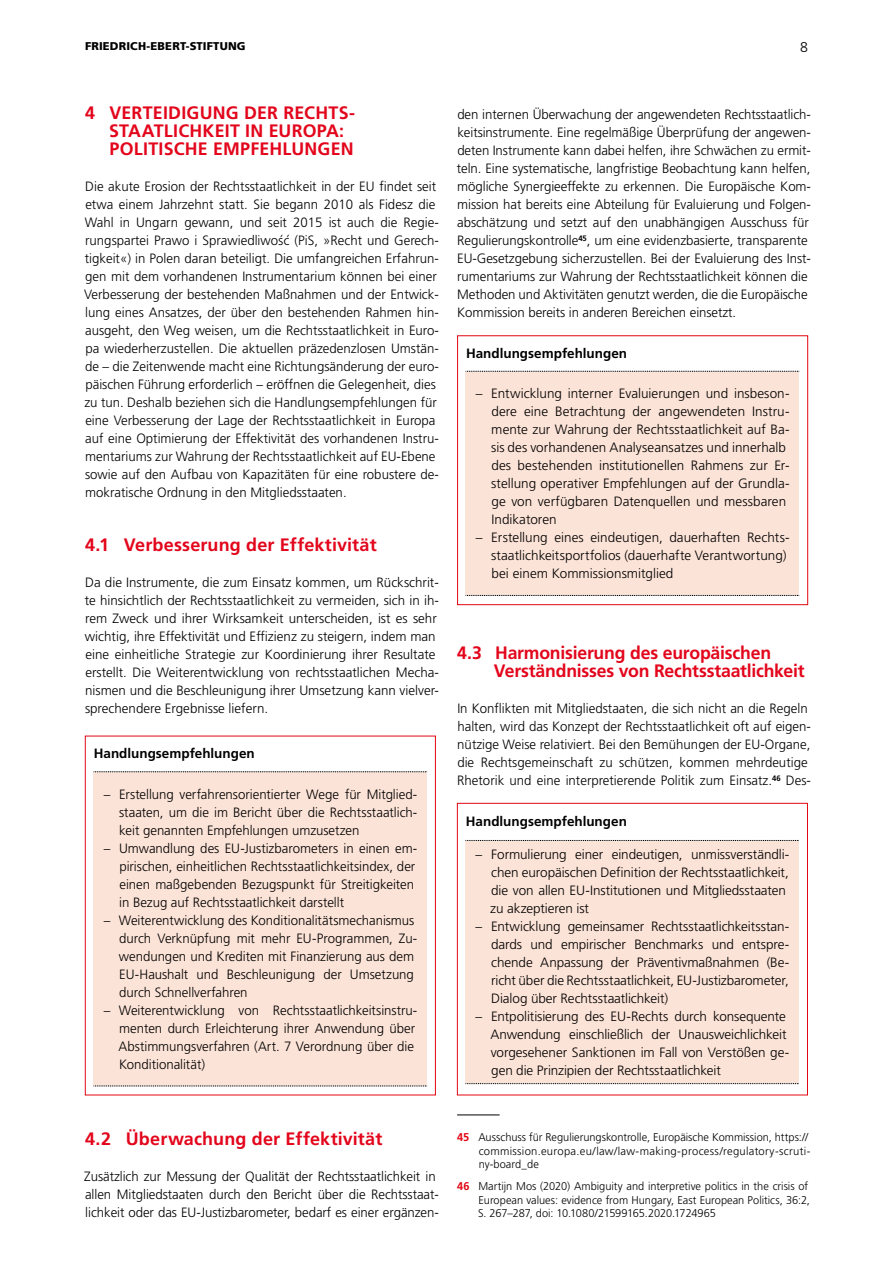
<style>
.page{position:relative;width:893px;height:1263px;background:#fff}
.page>*{position:absolute;margin:0;border:0;box-sizing:border-box;transform-origin:0 0}
.t1{font:700 18px/18px "Frutiger LT Std";letter-spacing:.005em;color:#e3051b}
.t2{font:300 14.1px "Frutiger LT Std";color:#000}
.t3{font:300 13.5px/18px "Frutiger LT Std";color:#000}
.t4{font:700 13.5px "Frutiger LT Std";color:#000}
.t5{font:300 11.25px/13.5px "Frutiger LT Std";color:#000}
.t6{font:900 11.25px "Frutiger LT Std";letter-spacing:.01em;color:#000}
.s1{font-family:"Frutiger Neue LTW1 G"}
.s2{font-weight:700;color:#e30613}
</style>
<div class="page">
<hr style="left:457px;top:1114px;width:43px;height:1px;background:#000">
<div style="left:85px;top:736px;width:351px;height:359px;border:1px solid #e30613"></div>
<div style="left:94px;top:772px;width:333px;height:314px;background:#fce3d7"></div>
<svg style="left:94px;top:771px;width:334px;height:1px"></svg>
<svg style="left:94px;top:1086px;width:334px;height:1px"></svg>
<div style="left:457px;top:335px;width:351px;height:270px;border:1px solid #e30613"></div>
<div style="left:466px;top:371px;width:333px;height:224px;background:#fce3d7"></div>
<svg style="left:466px;top:371px;width:334px;height:1px"></svg>
<svg style="left:466px;top:595px;width:334px;height:1px"></svg>
<div style="left:457px;top:803px;width:351px;height:292px;border:1px solid #e30613"></div>
<div style="left:465px;top:840px;width:334px;height:243px;background:#fce3d7"></div>
<svg style="left:465px;top:840px;width:334px;height:1px"></svg>
<svg style="left:465px;top:1083px;width:334px;height:1px"></svg>
<p class="t6" style="left:85px;top:40px;width:162px">FRIEDRICH-EBERT-STIFTUNG</p>
<p class="t2" style="left:800px;top:40px;width:9px">8</p>
<h1 class="t1" style="left:109px;top:104px;width:248px;text-indent:-24px">4 VERTEIDIGUNG DER RECHTS-<br>STAATLICHKEIT IN EUROPA:<br>POLITISCHE EMPFEHLUNGEN</h1>
<p class="t3" style="left:84px;top:178px;width:356px">Die akute Erosion der Rechtsstaatlichkeit in der EU findet seit etwa einem Jahrzehnt statt. Sie begann 2010 als Fidesz die Wahl in Ungarn gewann, und seit 2015 ist auch die Regie&shy;rungspartei Prawo i Sprawiedliwo<span class="s1">ść</span> (PiS, »Recht und Gerech&shy;tigkeit«) in Polen daran beteiligt. Die umfangreichen Erfahrun&shy;gen mit dem vorhandenen Instrumentarium können bei einer Verbesserung der bestehenden Maßnahmen und der Entwick&shy;lung eines Ansatzes, der über den bestehenden Rahmen hin&shy;ausgeht, den Weg weisen, um die Rechtsstaatlichkeit in Euro&shy;pa wiederherzustellen. Die aktuellen präzedenzlosen Umstän&shy;de – die Zeitenwende macht eine Richtungsänderung der euro&shy;päischen Führung erforderlich – eröffnen die Gelegenheit, dies zu tun. Deshalb beziehen sich die Handlungsempfehlungen für eine Verbesserung der Lage der Rechtsstaatlichkeit in Europa auf eine Optimierung der Effektivität des vorhandenen Instru&shy;mentariums zur Wahrung der Rechtsstaatlichkeit auf EU-Ebene sowie auf den Aufbau von Kapazitäten für eine robustere de&shy;mokratische Ordnung in den Mitgliedsstaaten.</p>
<h1 class="t1" style="left:85px;top:536px;width:293px">4.1 Verbesserung der Effektivität</h1>
<p class="t3" style="left:85px;top:574px;width:356px">Da die Instrumente, die zum Einsatz kommen, um Rückschrit&shy;te hinsichtlich der Rechtsstaatlichkeit zu vermeiden, sich in ih&shy;rem Zweck und ihrer Wirksamkeit unterscheiden, ist es sehr wichtig, ihre Effektivität und Effizienz zu steigern, indem man eine einheitliche Strategie zur Koordinierung ihrer Resultate erstellt. Die Weiterentwicklung von rechtsstaatlichen Mecha&shy;nismen und die Beschleunigung ihrer Umsetzung kann vielver&shy;sprechendere Ergebnisse liefern.</p>
<p class="t4" style="left:94px;top:745px;width:163px">Handlungsempfehlungen</p>
<p class="t3" style="left:119px;top:785px;width:300px;text-align:justify;text-indent:-15px">– Erstellung verfahrensorientierter Wege für Mitglied&shy;staaten, um die im Bericht über die Rechtsstaatlich&shy;keit genannten Empfehlungen umzusetzen</p>
<p class="t3" style="left:119px;top:839px;width:300px;text-indent:-16px">– Umwandlung des EU-Justizbarometers in einen em&shy;pirischen, einheitlichen Rechtsstaatlichkeitsindex, der einen maßgebenden Bezugspunkt für Streitigkeiten in Bezug auf Rechtsstaatlichkeit darstellt</p>
<p class="t3" style="left:119px;top:911px;width:300px;text-indent:-15px">– Weiterentwicklung des Konditionalitätsmechanismus durch Verknüpfung mit mehr EU-Programmen, Zu&shy;wendungen und Krediten mit Finanzierung aus dem EU-Haushalt und Beschleunigung der Umsetzung durch Schnellverfahren</p>
<p class="t3" style="left:119px;top:1001px;width:300px;text-indent:-15px">– Weiterentwicklung von Rechtsstaatlichkeitsinstru&shy;menten durch Erleichterung ihrer Anwendung über Abstimmungsverfahren (Art. 7 Verordnung über die Konditionalität)</p>
<p class="t3" style="left:457px;top:106px;width:356px">den internen Überwachung der angewendeten Rechtsstaatlich&shy;keitsinstrumente. Eine regelmäßige Überprüfung der angewen&shy;deten Instrumente kann dabei helfen, ihre Schwächen zu ermit&shy;teln. Eine systematische, langfristige Beobachtung kann helfen, mögliche Synergieeffekte zu erkennen. Die Europäische Kom&shy;mission hat bereits eine Abteilung für Evaluierung und Folgen&shy;abschätzung und setzt auf den unabhängigen Ausschuss für Regulierungskontrolle<sup>45</sup>, um eine evidenzbasierte, transparente EU-Gesetzgebung sicherzustellen. Bei der Evaluierung des Inst&shy;rumentariums zur Wahrung der Rechtsstaatlichkeit können die Methoden und Aktivitäten genutzt werden, die die Europäische Kommission bereits in anderen Bereichen einsetzt.</p>
<p class="t4" style="left:466px;top:345px;width:163px">Handlungsempfehlungen</p>
<p class="t3" style="left:491px;top:385px;width:300px;text-indent:-15px">– Entwicklung interner Evaluierungen und insbeson&shy;dere eine Betrachtung der angewendeten Instru&shy;mente zur Wahrung der Rechtsstaatlichkeit auf Ba&shy;sis des vorhandenen Analyseansatzes und innerhalb des bestehenden institutionellen Rahmens zur Er&shy;stellung operativer Empfehlungen auf der Grundla&shy;ge von verfügbaren Datenquellen und messbaren Indikatoren</p>
<p class="t3" style="left:491px;top:529px;width:300px;text-indent:-15px">– Erstellung eines eindeutigen, dauerhaften Rechts&shy;staatlichkeitsportfolios (dauerhafte Verantwortung) bei einem Kommissionsmitglied</p>
<h1 class="t1" style="left:494px;top:644px;width:312px;text-indent:-37px">4.3 Harmonisierung des europäischen<br>Verständnisses von Rechtsstaatlichkeit</h1>
<p class="t3" style="left:457px;top:700px;width:355px">In Konflikten mit Mitgliedstaaten, die sich nicht an die Regeln halten, wird das Konzept der Rechtsstaatlichkeit oft auf eigen&shy;nützige Weise relativiert. Bei den Bemühungen der EU-Organe, die Rechtsgemeinschaft zu schützen, kommen mehrdeutige Rhetorik und eine interpretierende Politik zum Einsatz.<sup>46</sup> Des-</p>
<p class="t4" style="left:466px;top:813px;width:163px">Handlungsempfehlungen</p>
<p class="t3" style="left:490px;top:846px;width:300px;text-indent:-15px">– Formulierung einer eindeutigen, unmissverständli&shy;chen europäischen Definition der Rechtsstaatlichkeit, die von allen EU-Institutionen und Mitgliedsstaaten zu akzeptieren ist</p>
<p class="t3" style="left:491px;top:918px;width:300px;text-align:justify;text-indent:-16px">– Entwicklung gemeinsamer Rechtsstaatlichkeitsstan&shy;dards und empirischer Benchmarks und entspre&shy;chende Anpassung der Präventivmaßnahmen (Be&shy;richt über die Rechtsstaatlichkeit, EU-Justizbarometer, Dialog über Rechtsstaatlichkeit)</p>
<p class="t3" style="left:490px;top:1008px;width:300px;text-indent:-15px">– Entpolitisierung des EU-Rechts durch konsequente Anwendung einschließlich der Unausweichlichkeit vorgesehener Sanktionen im Fall von Verstößen ge&shy;gen die Prinzipien der Rechtsstaatlichkeit</p>
<h1 class="t1" style="left:85px;top:1130px;width:299px">4.2 Überwachung der Effektivität</h1>
<p class="t3" style="left:84px;top:1168px;width:356px">Zusätzlich zur Messung der Qualität der Rechtsstaatlichkeit in allen Mitgliedstaaten durch den Bericht über die Rechtsstaat&shy;lichkeit oder das EU-Justizbarometer, bedarf es einer ergänzen-</p>
<p class="t5" style="left:479px;top:1131px;width:333px;text-indent:-22px"><span class="s2">45</span> Ausschuss für Regulierungskontrolle, Europäische Kommission, https:// commission.europa.eu/law/law-making-process/regulatory-scruti&shy;ny-board_de</p>
<p class="t5" style="left:478px;top:1180px;width:333px;text-indent:-21px"><span class="s2">46</span> Martijn Mos (2020) Ambiguity and interpretive politics in the crisis of<br>European values: evidence from Hungary, East European Politics, 36:2,<br>S. 267–287, doi: 10.1080/21599165.2020.1724965</p>
</div>
